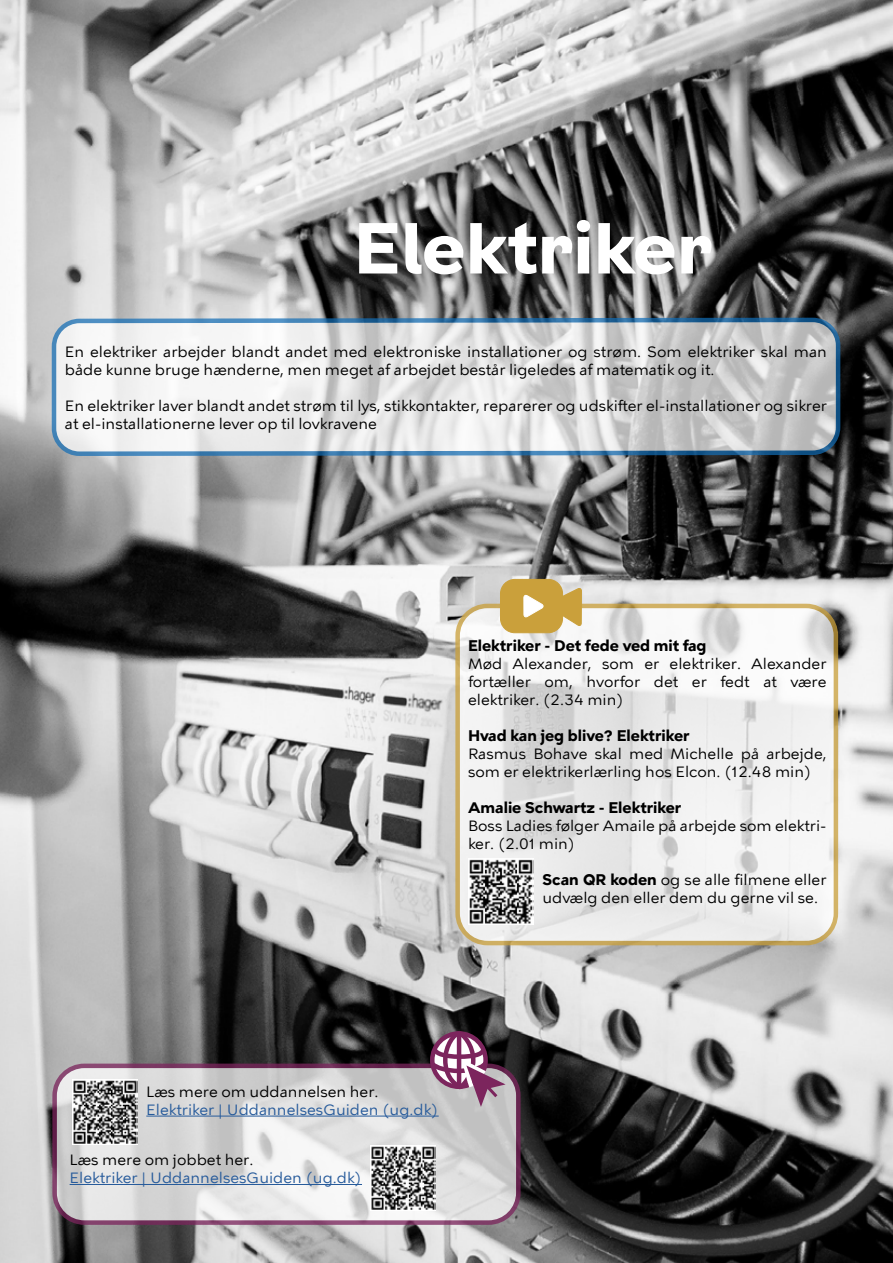
<style>
.page{position:relative;width:893px;height:1263px;background:#fff}
.page>*{position:absolute;margin:0;border:0;box-sizing:border-box;transform-origin:0 0}
.t1{font:700 72px "KBH";color:#fff}
.Tekst{font:15px/18px "KBH Tekst";color:#000}
.t2{font:700 15px "KBH Tekst";color:#000}
.Tekst-2{font:15px "KBH Tekst";color:#275b9b}
.s1{font-weight:700}
</style>
<div class="page">
<img style="left:0;top:0;width:893px;height:1263px">
<svg style="left:50px;top:316px;width:792px;height:141px"></svg>
<svg style="left:458px;top:606px;width:378px;height:337px;fill:#efefef"></svg>
<div style="left:455px;top:604px;width:383px;height:341px;border:4px solid #caa03b;border-radius:30px"></div>
<svg style="left:55px;top:1066px;width:463px;height:156px;background:#dadada"></svg>
<div style="left:52px;top:1063px;width:469px;height:162px;border:4px solid #7c255d;border-radius:30px"></div>
<div style="left:500px;top:579px;width:63px;height:54px;background:#caa03b;border-radius:14px"></div>
<div style="left:500px;top:579px;width:63px;height:54px;border:1px solid #caa03b;border-radius:14px"></div>
<svg style="left:523px;top:588px;width:59px;height:39px"></svg>
<svg style="left:426px;top:1028px;width:80px;height:79px;background:#937588"></svg>
<hr style="left:146px;top:1116px;width:293px;height:1px;background:#275b9b">
<hr style="left:70px;top:1184px;width:292px;height:1px;background:#275b9b">
<img style="left:72px;top:1079px;width:66px;height:66px">
<img style="left:370px;top:1145px;width:66px;height:65px">
<img style="left:468px;top:859px;width:66px;height:66px">
<h1 class="t1" style="left:353px;top:204px;width:361px">Elektriker</h1>
<p class="Tekst" style="left:65px;top:342px;width:763px">En elektriker arbejder blandt andet med elektroniske installationer og strøm. Som elektriker skal man både kunne bruge hænderne, men meget af arbejdet består ligeledes af matematik og it.</p>
<p class="Tekst" style="left:65px;top:396px;width:764px">En elektriker laver blandt andet strøm til lys, stikkontakter, reparerer og udskifter el-installationer og sikrer at el-installationerne lever op til lovkravene</p>
<h2 class="t2" style="left:468px;top:636px;width:240px">Elektriker - Det fede ved mit fag</h2>
<p class="Tekst" style="left:468px;top:654px;width:360px;text-align:justify">Mød Alexander, som er elektriker. Alexander fortæller om, hvorfor det er fedt at være elektriker. (2.34 min)</p>
<h2 class="t2" style="left:468px;top:726px;width:223px">Hvad kan jeg blive? Elektriker</h2>
<p class="Tekst" style="left:468px;top:744px;width:360px">Rasmus Bohave skal med Michelle på arbejde, som er elektrikerlærling hos Elcon. (12.48 min)</p>
<h2 class="t2" style="left:468px;top:798px;width:215px">Amalie Schwartz - Elektriker</h2>
<p class="Tekst" style="left:468px;top:816px;width:360px">Boss Ladies følger Amaile på arbejde som elektri&shy;ker. (2.01 min)</p>
<p class="Tekst" style="left:542px;top:870px;width:286px"><span class="s1">Scan QR koden</span> og se alle filmene eller udvælg den eller dem du gerne vil se.</p>
<p class="Tekst" style="left:146px;top:1082px;width:234px">Læs mere om uddannelsen her.</p>
<p class="Tekst-2" style="left:146px;top:1100px;width:294px">Elektriker | UddannelsesGuiden (ug.dk)</p>
<p class="Tekst" style="left:70px;top:1151px;width:185px">Læs mere om jobbet her.</p>
<p class="Tekst-2" style="left:70px;top:1169px;width:294px">Elektriker | UddannelsesGuiden (ug.dk)</p>
</div>
